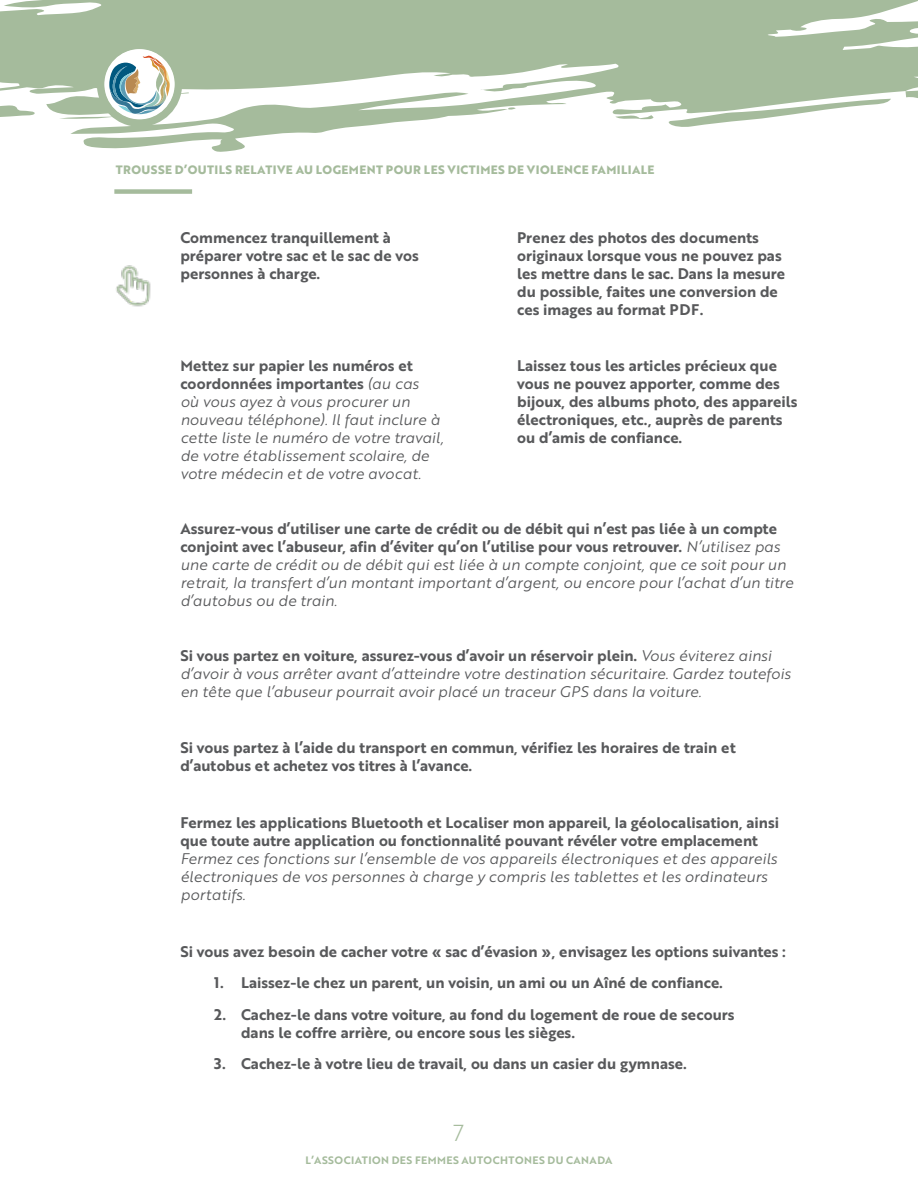
<style>
.page{position:relative;width:918px;height:1188px;background:#fff}
.page>*{position:absolute;margin:0;border:0;box-sizing:border-box;transform-origin:0 0}
.t1{font:22.5px "Brother 1816 Light";color:#a5bb9c}
.t2{font:15px/18px "Brother 1816 Bold";color:#58595b}
.t3{font:15px/18px "Brother 1816 Book Italic";color:#58595b}
.t4{font:700 11.85px "Brother 1816 Extra";letter-spacing:.035em;color:#a5bb9c}
.t5{font:10.5px "Brother 1816 Bold";letter-spacing:.04em;color:#a5bb9c}
.s1{font-family:"Brother 1816 Book Italic"}
</style>
<div class="page">
<svg style="left:0;top:0;width:918px;height:152px;fill:#a5bb9c"></svg>
<svg style="left:181px;top:92px;width:8px;height:2px"></svg>
<svg style="left:615px;top:113px;width:39px;height:8px"></svg>
<svg style="left:508px;top:107px;width:8px;height:3px"></svg>
<svg style="left:101px;top:45px;width:77px;height:78px"></svg>
<div style="left:97px;top:42px;width:85px;height:85px;border:8px solid #a5bb9c;border-radius:50%"></div>
<div style="left:114px;top:189px;width:78px;height:5px;background:#a5bb9c"></div>
<div style="left:105px;top:50px;width:69px;height:69px;border:2px solid #fff;border-radius:50%"></div>
<svg style="left:46px;top:55px;width:124px;height:64px"></svg>
<img style="left:116px;top:265px;width:35px;height:42px">
<p class="t4" style="left:116px;top:161px;width:540px">TROUSSE D’OUTILS RELATIVE AU LOGEMENT POUR LES VICTIMES DE VIOLENCE FAMILIALE</p>
<p class="t2" style="left:180px;top:228px;width:240px">Commencez tranquillement à préparer votre sac et le sac de vos personnes à charge.</p>
<p class="t2" style="left:180px;top:356px;width:240px">Mettez sur papier les numéros et coordonnées importantes <span class="s1">(au cas</span></p>
<p class="t3" style="left:180px;top:392px;width:265px">où vous ayez à vous procurer un nouveau téléphone). Il faut inclure à cette liste le numéro de votre travail, de votre établissement scolaire, de votre médecin et de votre avocat.</p>
<p class="t2" style="left:517px;top:228px;width:270px">Prenez des photos des documents originaux lorsque vous ne pouvez pas les mettre dans le sac. Dans la mesure du possible, faites une conversion de ces images au format PDF.</p>
<p class="t2" style="left:517px;top:356px;width:282px">Laissez tous les articles précieux que vous ne pouvez apporter, comme des bijoux, des albums photo, des appareils électroniques, etc., auprès de parents ou d’amis de confiance.</p>
<p class="t2" style="left:180px;top:519px;width:601px">Assurez-vous d’utiliser une carte de crédit ou de débit qui n’est pas liée à un compte conjoint avec l’abuseur, afin d’éviter qu’on l’utilise pour vous retrouver. <span class="s1">N’utilisez pas</span></p>
<p class="t3" style="left:180px;top:555px;width:614px">une carte de crédit ou de débit qui est liée à un compte conjoint, que ce soit pour un retrait, la transfert d’un montant important d’argent, ou encore pour l’achat d’un titre d’autobus ou de train.</p>
<p class="t2" style="left:180px;top:646px;width:593px">Si vous partez en voiture, assurez-vous d’avoir un réservoir plein. <span class="s1">Vous éviterez ainsi</span></p>
<p class="t3" style="left:180px;top:664px;width:612px">d’avoir à vous arrêter avant d’atteindre votre destination sécuritaire. Gardez toutefois en tête que l’abuseur pourrait avoir placé un traceur GPS dans la voiture.</p>
<p class="t2" style="left:180px;top:738px;width:557px">Si vous partez à l’aide du transport en commun, vérifiez les horaires de train et d’autobus et achetez vos titres à l’avance.</p>
<p class="t2" style="left:180px;top:813px;width:600px">Fermez les applications Bluetooth et Localiser mon appareil, la géolocalisation, ainsi que toute autre application ou fonctionnalité pouvant révéler votre emplacement</p>
<p class="t3" style="left:180px;top:849px;width:598px">Fermez ces fonctions sur l’ensemble de vos appareils électroniques et des appareils électroniques de vos personnes à charge y compris les tablettes et les ordinateurs portatifs.</p>
<p class="t2" style="left:180px;top:942px;width:607px">Si vous avez besoin de cacher votre « sac d’évasion », envisagez les options suivantes :</p>
<p class="t2" style="left:214px;top:973px;width:510px">1. Laissez-le chez un parent, un voisin, un ami ou un Aîné de confiance.</p>
<p class="t2" style="left:241px;top:1005px;width:495px;text-indent:-27px">2. Cachez-le dans votre voiture, au fond du logement de roue de secours dans le coffre arrière, ou encore sous les sièges.</p>
<p class="t2" style="left:214px;top:1054px;width:474px">3. Cachez-le à votre lieu de travail, ou dans un casier du gymnase.</p>
<h1 class="t1" style="left:454px;top:1116px;width:12px">7</h1>
<p class="t5" style="left:305px;top:1152px;width:309px">L’ASSOCIATION DES FEMMES AUTOCHTONES DU CANADA</p>
</div>
